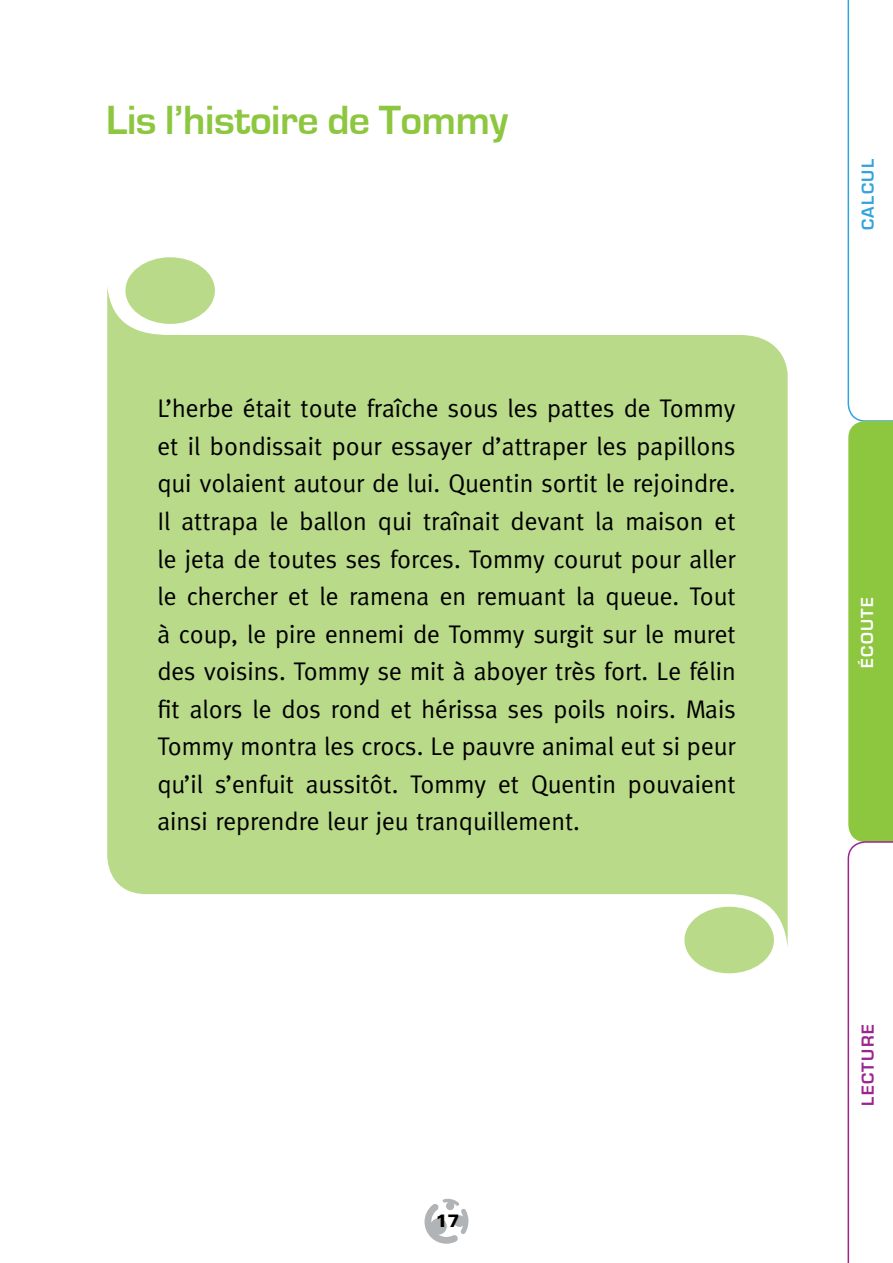
<style>
.page{position:relative;width:893px;height:1263px;background:#fff}
.page>*{position:absolute;margin:0;border:0;box-sizing:border-box;transform-origin:0 0}
.t1{font:700 42px "Eurostile";letter-spacing:-.01em;color:#8dc63f}
.t2{font:25.5px/37.5px "Meta";color:#000;text-align:justify}
.t3{font:700 18px "Eurostile";letter-spacing:.075em;color:#9d248f}
.t4{font:700 18px "Eurostile";letter-spacing:.075em;color:#33a3dc}
.t5{font:700 18px "Eurostile";letter-spacing:.075em;color:#fff}
.t6{font:900 18px "Univers";color:#000}
</style>
<div class="page">
<svg style="left:424px;top:1199px;width:45px;height:45px"></svg>
<svg style="left:107px;top:285px;width:681px;height:662px;background:#c3df99"></svg>
<div style="left:125px;top:257px;width:90px;height:67px;background:#b9da89;border-radius:50%"></div>
<div style="left:684px;top:907px;width:90px;height:66px;background:#b9da89;border-radius:50%"></div>
<svg style="left:847px;top:0;width:46px;height:1263px"></svg>
<h1 class="t1" style="left:106px;top:98px;width:403px">Lis l’histoire de Tommy</h1>
<p class="t2" style="left:157px;top:390px;width:580px">L’herbe était toute fraîche sous les pattes de Tommy et il bondissait pour essayer d’attraper les papillons qui volaient autour de lui. Quentin sortit le rejoindre.<br>Il attrapa le ballon qui traînait devant la maison et le jeta de toutes ses forces. Tommy courut pour aller le chercher et le ramena en remuant la queue. Tout à coup, le pire ennemi de Tommy surgit sur le muret des voisins. Tommy se mit à aboyer très fort. Le félin fit alors le dos rond et hérissa ses poils noirs. Mais Tommy montra les crocs. Le pauvre animal eut si peur qu’il s’enfuit aussitôt. Tommy et Quentin pouvaient ainsi reprendre leur jeu tranquillement.</p>
<p class="t6" style="left:435px;top:1209px;width:25px">17</p>
<p class="t4" style="left:858px;top:230px;width:72px;rotate:-90deg">CALCUL</p>
<p class="t5" style="left:857px;top:668px;width:72px;rotate:-90deg">ÉCOUTE</p>
<p class="t3" style="left:858px;top:1106px;width:82px;rotate:-90deg">LECTURE</p>
</div>
